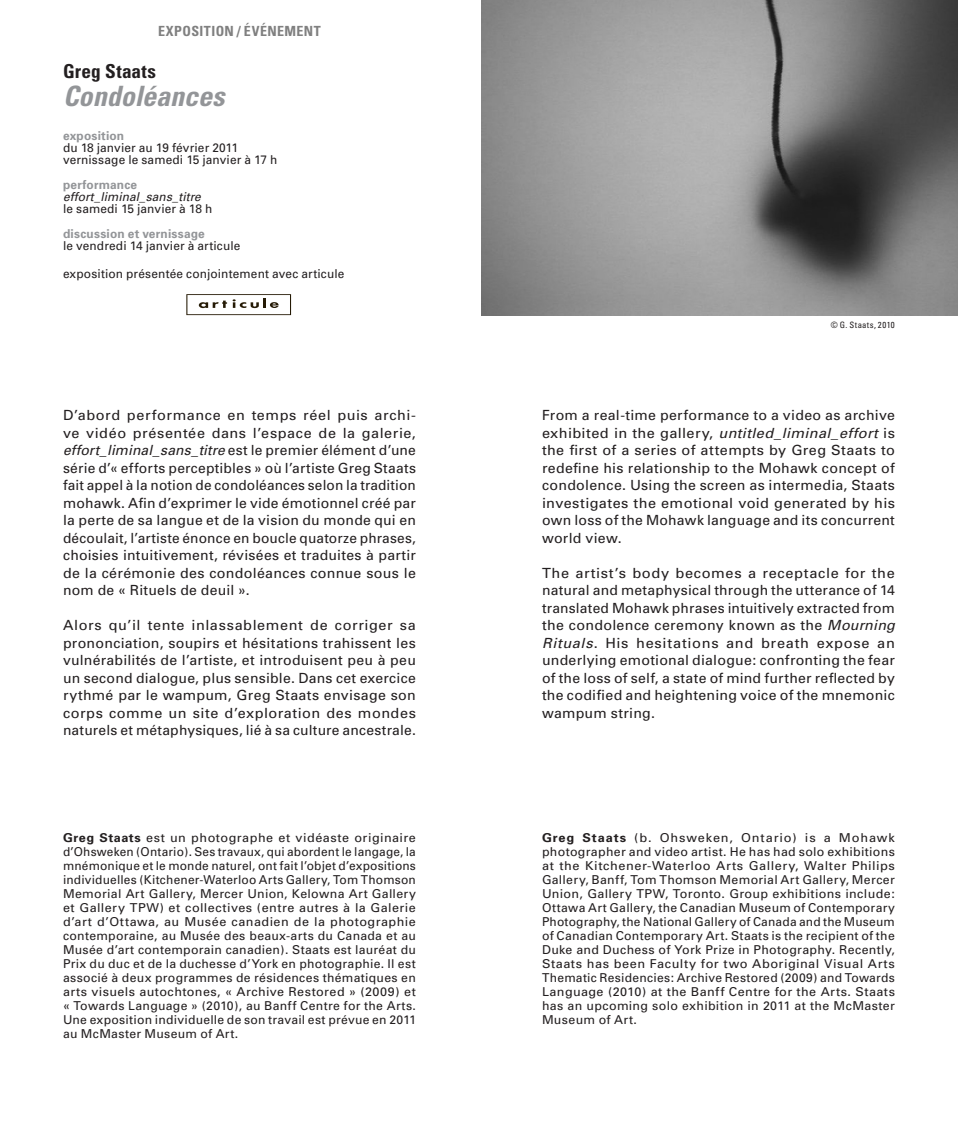
<style>
.page{position:relative;width:958px;height:1147px;background:#fff}
.page>*{position:absolute;margin:0;border:0;box-sizing:border-box;transform-origin:0 0}
.TITRE_EVENEMENTS{font:italic 700 condensed 28px "Univers";color:#939598}
.NOM_ARTISTE{font:700 condensed 19.25px "Univers";letter-spacing:.015em;color:#231f20}
.Texte_normal{font:14px/17.5px "Univers";letter-spacing:.02em;color:#231f20;text-align:justify}
.Texte_normal-2{font:14px/17.5px "Univers";letter-spacing:.02em;color:#231f20;text-align:justify;scale:1.04 1}
.TITRE_PAGE{font:700 condensed 14px "Univers";letter-spacing:.03em;color:#808080}
.texte_auteur{font:12.25px/14px "Univers";letter-spacing:.025em;color:#231f20;text-align:justify}
.texte_auteur-2{font:12.25px/14px "Univers";letter-spacing:.025em;color:#231f20;text-align:justify;scale:1.04 1}
.TITRE_EVENEMENTS-2{font:12.25px/12.2px "Univers";letter-spacing:.01em;color:#231f20}
.TITRE_EVENEMENTS-3{font:italic 12.25px/12.2px "Univers";letter-spacing:.005em;color:#231f20}
.TEXTE_petit{font:12.25px "Univers";letter-spacing:.015em;color:#231f20}
.credits{font:condensed 8.75px "Univers";letter-spacing:.045em;color:#231f20}
.s1{font-weight:700;color:#939598}
.s2{font-weight:700;font-style:normal;color:#939598}
.s3{font-style:normal}
.s4{font-style:italic}
.s5{font-weight:700}
</style>
<div class="page">
<svg style="left:186px;top:294px;width:105px;height:21px"></svg>
<img style="left:481px;top:0;width:477px;height:315px">
<p class="TITRE_PAGE" style="left:158px;top:23px;width:164px">EXPOSITION / ÉVÉNEMENT</p>
<p class="NOM_ARTISTE" style="left:63px;top:60px;width:94px">Greg Staats</p>
<p class="TITRE_EVENEMENTS" style="left:63px;top:79px;width:163px">Condoléances</p>
<p class="TITRE_EVENEMENTS-2" style="left:63px;top:129px;width:216px"><span class="s1">exposition<br></span>du 18 janvier au 19 février 2011 vernissage le samedi 15 janvier à 17 h</p>
<p class="TITRE_EVENEMENTS-3" style="left:63px;top:178px;width:151px"><span class="s2">performance </span>effort_liminal_sans_titre <span class="s3">le samedi 15 janvier à 18 h</span></p>
<p class="TITRE_EVENEMENTS-2" style="left:63px;top:227px;width:179px"><span class="s1">discussion et vernissage<br></span>le vendredi 14 janvier à articule</p>
<p class="TEXTE_petit" style="left:63px;top:266px;width:283px">exposition présentée conjointement avec articule</p>
<p class="Texte_normal" style="left:63px;top:406px;width:354px">D’abord performance en temps réel puis archi&shy;ve vidéo présentée dans l’espace de la galerie, <span class="s4">effort_liminal_sans_titre</span> est le premier élément d’une série d’« efforts perceptibles » où l’artiste Greg Staats fait appel à la notion de condoléances selon la tradition mohawk. Afin d’exprimer le vide émotionnel créé par la perte de sa langue et de la vision du monde qui en découlait, l’artiste énonce en boucle quatorze phrases, choisies intuitivement, révisées et traduites à partir de la cérémonie des condoléances connue sous le nom de « Rituels de deuil ».</p>
<p class="Texte_normal" style="left:63px;top:616px;width:354px">Alors qu’il tente inlassablement de corriger sa prononciation, soupirs et hésitations trahissent les vulnérabilités de l’artiste, et introduisent peu à peu un second dialogue, plus sensible. Dans cet exercice rythmé par le wampum, Greg Staats envisage son corps comme un site d’exploration des mondes naturels et métaphysiques, lié à sa culture ancestrale.</p>
<p class="credits" style="left:831px;top:320px;width:65px">© G. Staats, 2010</p>
<p class="Texte_normal" style="left:542px;top:406px;width:354px">From a real-time performance to a video as archive exhibited in the gallery, <span class="s4">untitled_liminal_effort</span> is the first of a series of attempts by Greg Staats to redefine his relationship to the Mohawk concept of condolence. Using the screen as intermedia, Staats investigates the emotional void generated by his own loss of the Mohawk language and its concurrent world view.</p>
<p class="Texte_normal-2" style="left:542px;top:564px;width:341px">The artist’s body becomes a receptacle for the natural and metaphysical through the utterance of 14 translated Mohawk phrases intuitively extracted from the condolence ceremony known as the <span class="s4">Mourning Rituals</span>. His hesitations and breath expose an underlying emotional dialogue: confronting the fear of the loss of self, a state of mind further reflected by the codified and heightening voice of the mnemonic wampum string.</p>
<p class="texte_auteur" style="left:63px;top:830px;width:354px"><span class="s5">Greg Staats</span> est un photographe et vidéaste originaire d’Ohsweken (Ontario). Ses travaux, qui abordent le langage, la mnémonique et le monde naturel, ont fait l’objet d’expositions individuelles (Kitchener-Waterloo Arts Gallery, Tom Thomson Memorial Art Gallery, Mercer Union, Kelowna Art Gallery et Gallery TPW) et collectives (entre autres à la Galerie d’art d’Ottawa, au Musée canadien de la photographie contemporaine, au Musée des beaux-arts du Canada et au Musée d’art contemporain canadien). Staats est lauréat du Prix du duc et de la duchesse d’York en photographie. Il est associé à deux programmes de résidences thématiques en arts visuels autochtones, « Archive Restored » (2009) et « Towards Language » (2010), au Banff Centre for the Arts.<br>Une exposition individuelle de son travail est prévue en 2011 au McMaster Museum of Art.</p>
<p class="texte_auteur-2" style="left:542px;top:830px;width:341px"><span class="s5">Greg Staats</span> (b. Ohsweken, Ontario) is a Mohawk photographer and video artist. He has had solo exhibitions at the Kitchener-Waterloo Arts Gallery, Walter Philips Gallery, Banff, Tom Thomson Memorial Art Gallery, Mercer Union, Gallery TPW, Toronto. Group exhibitions include:<br>Ottawa Art Gallery, the Canadian Museum of Contemporary Photography, the National Gallery of Canada and the Museum of Canadian Contemporary Art. Staats is the recipient of the Duke and Duchess of York Prize in Photography. Recently, Staats has been Faculty for two Aboriginal Visual Arts Thematic Residencies: Archive Restored (2009) and Towards Language (2010) at the Banff Centre for the Arts. Staats has an upcoming solo exhibition in 2011 at the McMaster Museum of Art.</p>
</div>
